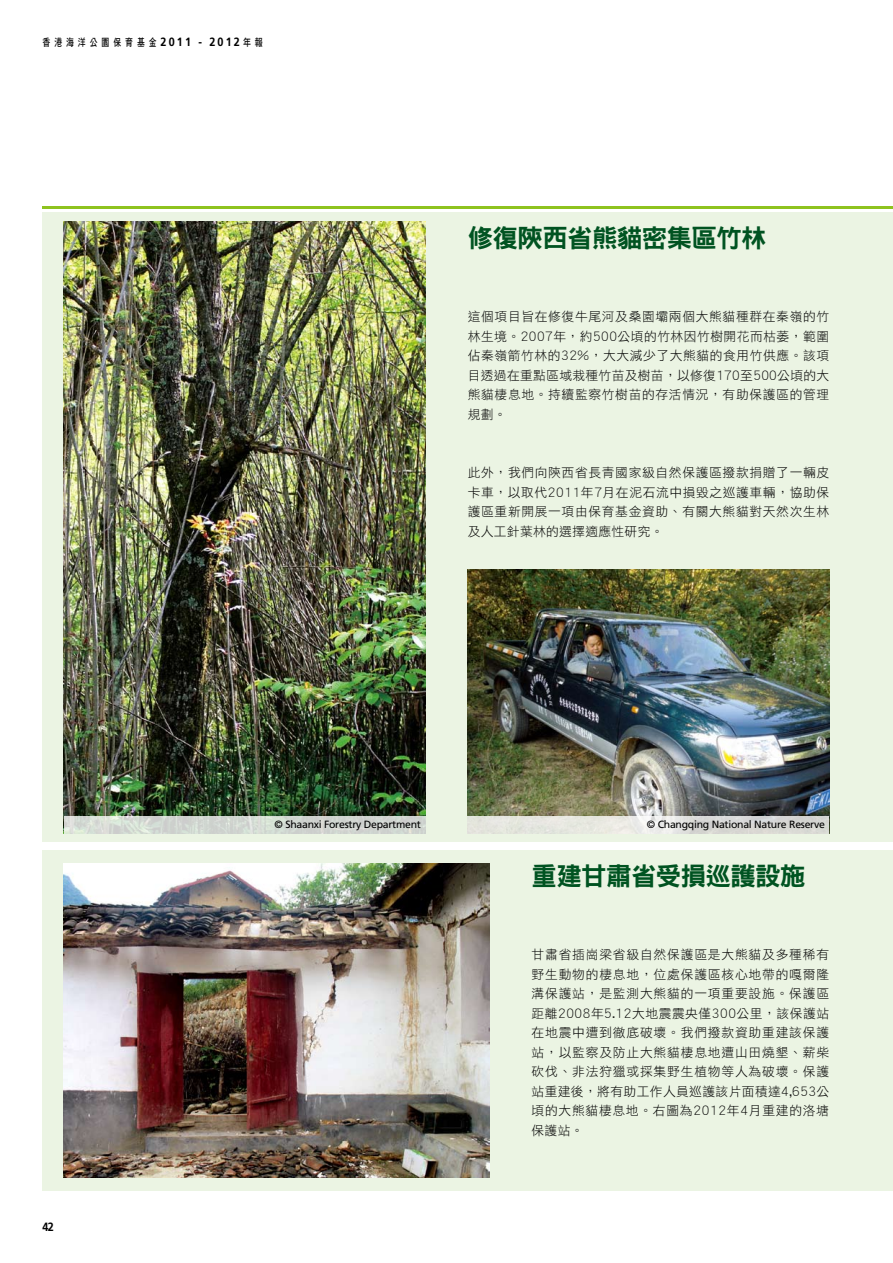
<style>
.page{position:relative;width:893px;height:1263px;background:#fff}
.page>*{position:absolute;margin:0;border:0;box-sizing:border-box;transform-origin:0 0}
.t1{font:25.5px "DF Hei HK W9";letter-spacing:-.025em;color:#005321}
.t2{font:12.75px/19.5px "DF Hei HK W3";letter-spacing:.05em;color:#000;text-align:justify}
.t3{font:700 12px "Frutiger";color:#000;scale:.9 1}
.t4{font:10.5px "Frutiger";letter-spacing:-.025em;color:#000}
.t5{font:10.5px "DF Hei HK W7";letter-spacing:.5em;color:#000;scale:.75 1}
.s1{font-family:"Frutiger";font-weight:700;font-size:12px}
</style>
<div class="page">
<div style="left:43px;top:213px;width:850px;height:629px;background:#ebf4e3"></div>
<hr style="left:43px;top:206px;width:850px;height:2px;background:#8ec31f">
<div style="left:43px;top:850px;width:850px;height:341px;background:#ebf4e3"></div>
<img style="left:468px;top:570px;width:361px;height:246px">
<img style="left:64px;top:221px;width:361px;height:595px">
<img style="left:64px;top:863px;width:425px;height:315px">
<svg style="left:64px;top:816px;width:361px;height:17px;background:#d3d8d2"></svg>
<svg style="left:468px;top:816px;width:361px;height:17px;fill:#e3e4dd"></svg>
<p class="t5" style="left:43px;top:36px;width:295px">香港海洋公園保育基金<span class="s1">2011 - 2012</span>年報</p>
<h1 class="t1" style="left:468px;top:224px;width:300px">修復陝西省熊貓密集區竹林</h1>
<p class="t2" style="left:468px;top:307px;width:363px">這個項目旨在修復牛尾河及桑園壩兩個大熊貓種群在秦嶺的竹林生境。2007年，約500公頃的竹林因竹樹開花而枯萎，範圍佔秦嶺箭竹林的32%，大大減少了大熊貓的食用竹供應。該項目透過在重點區域栽種竹苗及樹苗，以修復170至500公頃的大熊貓棲息地。持續監察竹樹苗的存活情況，有助保護區的管理規劃。</p>
<p class="t2" style="left:468px;top:463px;width:363px">此外，我們向陝西省長青國家級自然保護區撥款捐贈了一輛皮卡車，以取代2011年7月在泥石流中損毀之巡護車輛，協助保護區重新開展一項由保育基金資助、有關大熊貓對天然次生林及人工針葉林的選擇適應性研究。</p>
<p class="t3" style="left:43px;top:1219px;width:14px">42</p>
<p class="t4" style="left:275px;top:818px;width:148px">© Shaanxi Forestry Department</p>
<p class="t4" style="left:647px;top:818px;width:180px">© Changqing National Nature Reserve</p>
<h1 class="t1" style="left:531px;top:862px;width:276px">重建甘肅省受損巡護設施</h1>
<p class="t2" style="left:531px;top:945px;width:299px">甘肅省插崗梁省級自然保護區是大熊貓及多種稀有野生動物的棲息地，位處保護區核心地帶的嘎爾隆溝保護站，是監測大熊貓的一項重要設施。保護區距離2008年5.12大地震震央僅300公里，該保護站在地震中遭到徹底破壞。我們撥款資助重建該保護站，以監察及防止大熊貓棲息地遭山田燒墾、薪柴砍伐、非法狩獵或採集野生植物等人為破壞。保護站重建後，將有助工作人員巡護該片面積達4,653公頃的大熊貓棲息地。右圖為2012年4月重建的洛塘保護站。</p>
</div>
